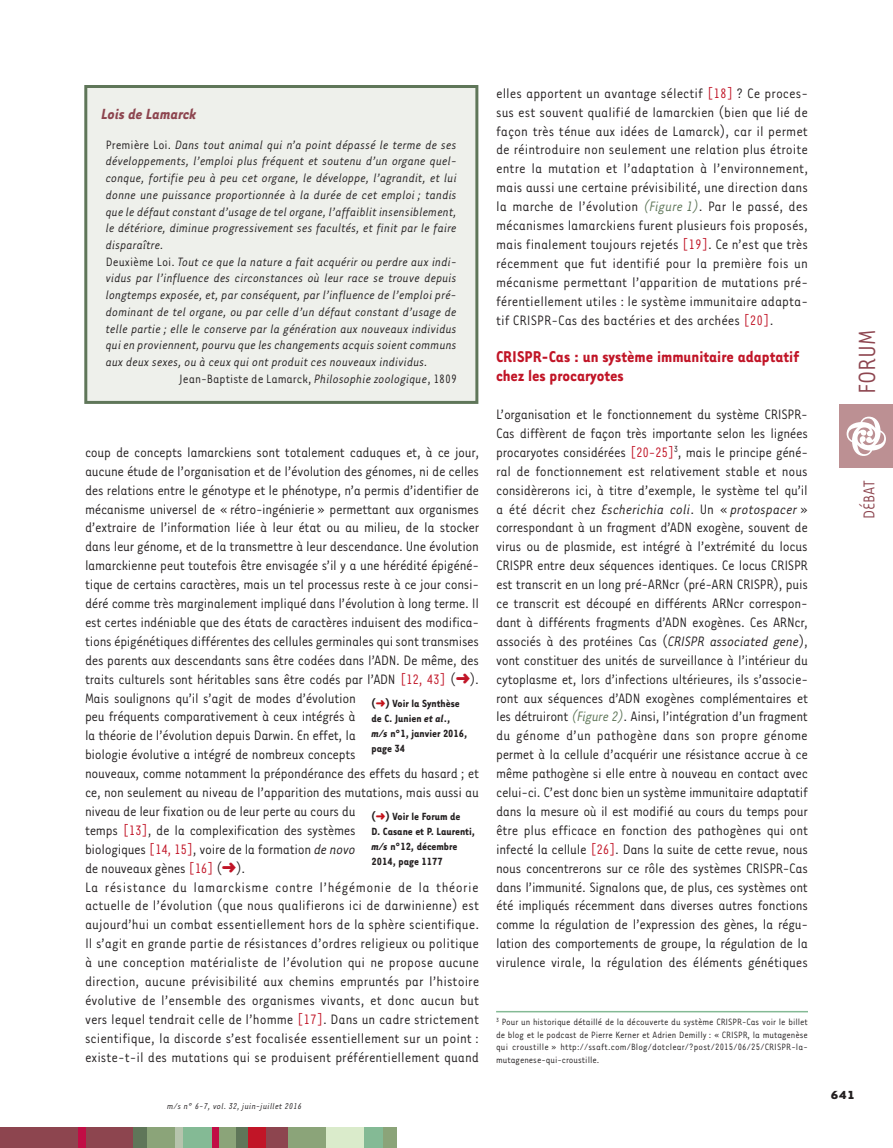
<style>
.page{position:relative;width:893px;height:1148px;background:#fff}
.page>*{position:absolute;margin:0;border:0;box-sizing:border-box;transform-origin:0 0}
.t1{font:27px "Tarzana Narrow";color:#8d454f}
.t2{font:700 18px/18.9px "Tarzana Narrow";color:#c11527}
.t3{font:18px "Tarzana Narrow";color:#8d454f}
.t4{font:italic 700 16.95px "Tarzana Narrow";color:#8d454f}
.t5{font:15.75px/18.9px "Tarzana Narrow";letter-spacing:-.02em;color:#231f20;text-align:justify}
.t6{font:italic 13.95px "Tarzana Narrow";color:#231f20}
.t7{font:13.95px "Tarzana Narrow";color:#231f20}
.t8{font:700 13.5px "Tarzana Wide";color:#231f20}
.t9{font:700 12px/15px "Tarzana Narrow";color:#231f20}
.t10{font:10.5px/12.6px "Tarzana Narrow";letter-spacing:.01em;color:#231f20;text-align:justify}
.t11{font:italic 9.75px "Tarzana Narrow";letter-spacing:.025em;color:#231f20}
.s1{font-style:normal}
.s2{font-style:italic}
.s3{color:#c11527}
.s4{color:#c4121a}
.s5{font-style:italic;color:#5f7659}
</style>
<div class="page">
<div style="left:840px;top:404px;width:53px;height:64px;background:#bc9093"></div>
<svg style="left:846px;top:417px;width:40px;height:39px"></svg>
<div style="left:0;top:1127px;width:134px;height:21px;background:#8d454f"></div>
<div style="left:235px;top:1127px;width:13px;height:21px;background:#5f7659"></div>
<div style="left:78px;top:1127px;width:7px;height:21px;background:#c10d45"></div>
<div style="left:133px;top:1127px;width:22px;height:21px;background:#5f7659"></div>
<div style="left:147px;top:1127px;width:29px;height:21px;background:#8ba479"></div>
<div style="left:175px;top:1127px;width:8px;height:21px;background:#b6c4ad"></div>
<div style="left:183px;top:1127px;width:30px;height:21px;background:#84ba95"></div>
<div style="left:217px;top:1127px;width:19px;height:21px;background:#8ba479"></div>
<div style="left:213px;top:1127px;width:6px;height:21px;background:#c10d45"></div>
<div style="left:248px;top:1127px;width:27px;height:21px;background:#c11527"></div>
<div style="left:287px;top:1127px;width:39px;height:21px;background:#8ba479"></div>
<div style="left:267px;top:1127px;width:21px;height:21px;background:#8d454f"></div>
<div style="left:326px;top:1127px;width:38px;height:21px;background:#daebcb"></div>
<div style="left:364px;top:1127px;width:20px;height:21px;background:#84ba95"></div>
<div style="left:383px;top:1127px;width:14px;height:21px;background:#8ba479"></div>
<hr style="left:496px;top:1011px;width:312px;height:1px;background:#84ba95">
<div style="left:86px;top:87px;width:391px;height:315px;background:#eef0eb"></div>
<div style="left:84px;top:85px;width:394px;height:319px;border:3px solid #5f7659"></div>
<p class="t4" style="left:102px;top:103px;width:96px">Lois de Lamarck</p>
<p class="t6" style="left:106px;top:136px;width:352px"><span class="s1">Première Loi.</span> Dans tout animal qui n’a point dépassé le terme de ses</p>
<p class="t6" style="left:106px;top:153px;width:353px">développements, l’emploi plus fréquent et soutenu d’un organe quel-</p>
<p class="t6" style="left:106px;top:169px;width:353px">conque, fortifie peu à peu cet organe, le développe, l’agrandit, et lui</p>
<p class="t6" style="left:106px;top:186px;width:353px">donne une puissance proportionnée à la durée de cet emploi ; tandis</p>
<p class="t6" style="left:106px;top:203px;width:353px">que le défaut constant d’usage de tel organe, l’affaiblit insensiblement,</p>
<p class="t6" style="left:106px;top:220px;width:352px">le détériore, diminue progressivement ses facultés, et finit par le faire</p>
<p class="t6" style="left:106px;top:236px;width:59px">disparaître.</p>
<p class="t6" style="left:106px;top:253px;width:353px"><span class="s1">Deuxième Loi.</span> Tout ce que la nature a fait acquérir ou perdre aux indi-</p>
<p class="t6" style="left:106px;top:270px;width:352px">vidus par l’influence des circonstances où leur race se trouve depuis</p>
<p class="t6" style="left:106px;top:287px;width:352px">longtemps exposée, et, par conséquent, par l’influence de l’emploi pré-</p>
<p class="t6" style="left:106px;top:303px;width:353px">dominant de tel organe, ou par celle d’un défaut constant d’usage de</p>
<p class="t6" style="left:106px;top:320px;width:352px">telle partie ; elle le conserve par la génération aux nouveaux individus</p>
<p class="t6" style="left:106px;top:337px;width:353px">qui en proviennent, pourvu que les changements acquis soient communs</p>
<p class="t6" style="left:106px;top:354px;width:323px">aux deux sexes, ou à ceux qui ont produit ces nouveaux individus.</p>
<p class="t7" style="left:179px;top:370px;width:279px">Jean-Baptiste de Lamarck, <span class="s2">Philosophie zoologique</span>, 1809</p>
<p class="t5" style="left:85px;top:442px;width:396px;text-align:left">coup de concepts lamarckiens sont totalement caduques et, à ce jour, aucune étude de l’organisation et de l’évolution des génomes, ni de celles des relations entre le génotype et le phénotype, n’a permis d’identifier de mécanisme universel de « rétro-ingénierie » permettant aux organismes d’extraire de l’information liée à leur état ou au milieu, de la stocker dans leur génome, et de la transmettre à leur descendance. Une évolution lamarckienne peut toutefois être envisagée s’il y a une hérédité épigéné&shy;tique de certains caractères, mais un tel processus reste à ce jour consi&shy;déré comme très marginalement impliqué dans l’évolution à long terme. Il est certes indéniable que des états de caractères induisent des modifica&shy;tions épigénétiques différentes des cellules germinales qui sont transmises des parents aux descendants sans être codées dans l’ADN. De même, des traits culturels sont héritables sans être codés par l’ADN <span class="s3">[12, 43]</span> (<span class="s3">➜</span>).<br>Mais soulignons qu’il s’agit de modes d’évolution<br>peu fréquents comparativement à ceux intégrés à<br>la théorie de l’évolution depuis Darwin. En effet, la<br>biologie évolutive a intégré de nombreux concepts<br>nouveaux, comme notamment la prépondérance des effets du hasard ; et ce, non seulement au niveau de l’apparition des mutations, mais aussi au niveau de leur fixation ou de leur perte au cours du<br>temps <span class="s3">[13]</span>, de la complexification des systèmes<br>biologiques <span class="s3">[14, 15]</span>, voire de la formation <span class="s2">de novo<br></span>de nouveaux gènes <span class="s3">[16]</span> (<span class="s3">➜</span>).<br>La résistance du lamarckisme contre l’hégémonie de la théorie actuelle de l’évolution (que nous qualifierons ici de darwinienne) est aujourd’hui un combat essentiellement hors de la sphère scientifique.<br>Il s’agit en grande partie de résistances d’ordres religieux ou politique à une conception matérialiste de l’évolution qui ne propose aucune direction, aucune prévisibilité aux chemins empruntés par l’histoire évolutive de l’ensemble des organismes vivants, et donc aucun but vers lequel tendrait celle de l’homme <span class="s3">[17]</span>. Dans un cadre strictement scientifique, la discorde s’est focalisée essentiellement sur un point : existe-t-il des mutations qui se produisent préférentiellement quand</p>
<p class="t9" style="left:372px;top:695px;width:97px">(<span class="s4">➜</span>) Voir la Synthèse de C. Junien <span class="s2">et al</span>., <span class="s2">m/s</span> n°1, janvier 2016, page 34</p>
<p class="t9" style="left:372px;top:808px;width:105px">(<span class="s4">➜</span>) Voir le Forum de<br>D. Casane et P. Laurenti, <span class="s2">m/s</span> n°12, décembre<br>2014, page 1177</p>
<p class="t11" style="left:167px;top:1100px;width:136px">m/s n° 6-7, vol. 32, juin-juillet 2016</p>
<p class="t5" style="left:496px;top:83px;width:313px">elles apportent un avantage sélectif <span class="s3">[18]</span> ? Ce proces&shy;sus est souvent qualifié de lamarckien (bien que lié de façon très ténue aux idées de Lamarck), car il permet de réintroduire non seulement une relation plus étroite entre la mutation et l’adaptation à l’environnement, mais aussi une certaine prévisibilité, une direction dans la marche de l’évolution <span class="s5">(Figure 1)</span>. Par le passé, des mécanismes lamarckiens furent plusieurs fois proposés, mais finalement toujours rejetés <span class="s3">[19]</span>. Ce n’est que très récemment que fut identifié pour la première fois un mécanisme permettant l’apparition de mutations pré&shy;férentiellement utiles : le système immunitaire adapta&shy;tif CRISPR-Cas des bactéries et des archées <span class="s3">[20]</span>.</p>
<p class="t2" style="left:496px;top:347px;width:305px">CRISPR-Cas : un système immunitaire adaptatif chez les procaryotes</p>
<p class="t5" style="left:496px;top:404px;width:314px">L’organisation et le fonctionnement du système CRISPR-Cas diffèrent de façon très importante selon les lignées procaryotes considérées <span class="s3">[20-25]</span><sup>3</sup>, mais le principe géné&shy;ral de fonctionnement est relativement stable et nous considèrerons ici, à titre d’exemple, le système tel qu’il a été décrit chez <span class="s2">Escherichia coli</span>. Un « <span class="s2">protospacer</span> » correspondant à un fragment d’ADN exogène, souvent de virus ou de plasmide, est intégré à l’extrémité du locus CRISPR entre deux séquences identiques. Ce locus CRISPR est transcrit en un long pré-ARNcr (pré-ARN CRISPR), puis ce transcrit est découpé en différents ARNcr correspon&shy;dant à différents fragments d’ADN exogènes. Ces ARNcr, associés à des protéines Cas (<span class="s2">CRISPR associated gene</span>), vont constituer des unités de surveillance à l’intérieur du cytoplasme et, lors d’infections ultérieures, ils s’associe&shy;ront aux séquences d’ADN exogènes complémentaires et les détruiront <span class="s5">(Figure 2)</span>. Ainsi, l’intégration d’un fragment du génome d’un pathogène dans son propre génome permet à la cellule d’acquérir une résistance accrue à ce même pathogène si elle entre à nouveau en contact avec celui-ci. C’est donc bien un système immunitaire adaptatif dans la mesure où il est modifié au cours du temps pour être plus efficace en fonction des pathogènes qui ont infecté la cellule <span class="s3">[26]</span>. Dans la suite de cette revue, nous nous concentrerons sur ce rôle des systèmes CRISPR-Cas dans l’immunité. Signalons que, de plus, ces systèmes ont été impliqués récemment dans diverses autres fonctions comme la régulation de l’expression des gènes, la régu&shy;lation des comportements de groupe, la régulation de la virulence virale, la régulation des éléments génétiques</p>
<p class="t10" style="left:496px;top:1015px;width:313px"><sup>3</sup> Pour un historique détaillé de la découverte du système CRISPR-Cas voir le billet de blog et le podcast de Pierre Kerner et Adrien Demilly : « CRISPR, la mutagenèse qui croustille » http://ssaft.com/Blog/dotclear/?post/2015/06/25/CRISPR-la&shy;mutagenese-qui-croustille.</p>
<h1 class="t1" style="left:851px;top:394px;width:65px;rotate:-90deg">FORUM</h1>
<p class="t3" style="left:858px;top:519px;width:40px;rotate:-90deg">DÉBAT</p>
<p class="t8" style="left:830px;top:1086px;width:26px">641</p>
</div>
